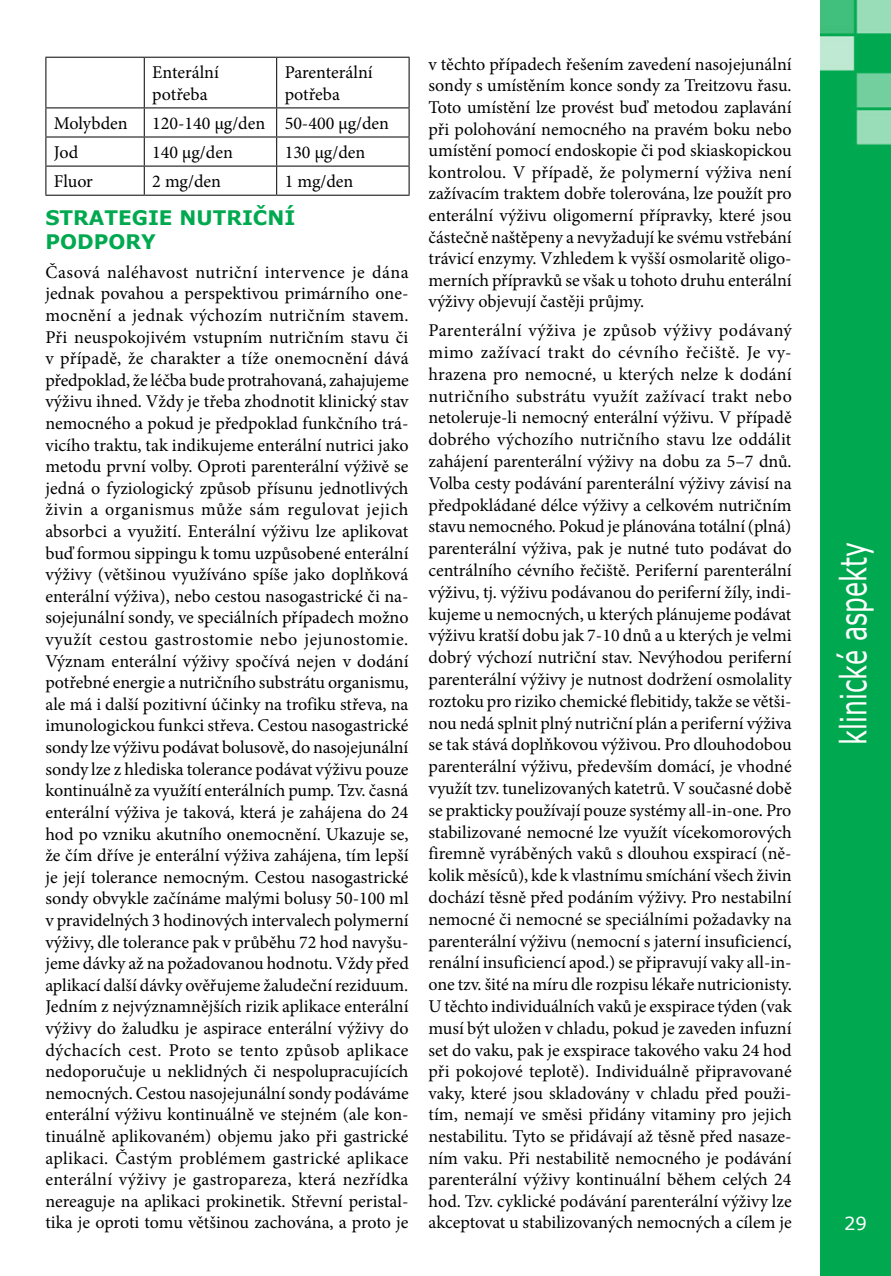
<style>
.page{position:relative;width:891px;height:1276px;background:#fff}
.page>*{position:absolute;margin:0;border:0;box-sizing:border-box;transform-origin:0 0}
.t1{font:36px "Verdana";color:#fff;scale:.7 1}
.t2{font:700 20px/24px "Verdana";color:#00a94f}
.t3{font:18px/21.6px "Minion Pro";color:#000;text-align:justify}
.t4{font:18px "Verdana";color:#fff}
</style>
<div class="page">
<div style="left:820px;top:0;width:70px;height:1276px;background:#00a94f"></div>
<hr style="left:45px;top:57px;width:99px;height:1px;background:#000">
<hr style="left:45px;top:58px;width:1px;height:49px;background:#000">
<hr style="left:144px;top:57px;width:132px;height:1px;background:#000">
<hr style="left:144px;top:58px;width:1px;height:49px;background:#000">
<hr style="left:276px;top:57px;width:133px;height:1px;background:#000">
<hr style="left:276px;top:58px;width:1px;height:49px;background:#000">
<hr style="left:408px;top:58px;width:1px;height:49px;background:#000">
<hr style="left:45px;top:107px;width:99px;height:1px;background:#000">
<hr style="left:144px;top:107px;width:132px;height:1px;background:#000">
<hr style="left:276px;top:107px;width:133px;height:1px;background:#000">
<hr style="left:45px;top:136px;width:99px;height:1px;background:#000">
<hr style="left:144px;top:136px;width:132px;height:1px;background:#000">
<hr style="left:276px;top:136px;width:133px;height:1px;background:#000">
<hr style="left:45px;top:166px;width:99px;height:1px;background:#000">
<svg style="left:45px;top:108px;width:1px;height:87px"></svg>
<hr style="left:144px;top:166px;width:132px;height:1px;background:#000">
<svg style="left:144px;top:108px;width:1px;height:87px"></svg>
<hr style="left:276px;top:166px;width:133px;height:1px;background:#000">
<svg style="left:276px;top:108px;width:1px;height:87px"></svg>
<svg style="left:408px;top:108px;width:1px;height:87px"></svg>
<hr style="left:45px;top:195px;width:99px;height:1px;background:#000">
<hr style="left:144px;top:195px;width:132px;height:1px;background:#000">
<hr style="left:276px;top:195px;width:133px;height:1px;background:#000">
<p class="t3" style="left:152px;top:62px;width:68px">Enterální potřeba</p>
<p class="t3" style="left:284px;top:62px;width:90px">Parenterální potřeba</p>
<p class="t3" style="left:54px;top:113px;width:75px">Molybden</p>
<p class="t3" style="left:152px;top:113px;width:238px">120-140 µg/den 50-400 µg/den</p>
<p class="t3" style="left:54px;top:142px;width:26px">Jod</p>
<p class="t3" style="left:152px;top:142px;width:82px">140 µg/den</p>
<p class="t3" style="left:284px;top:142px;width:82px">130 µg/den</p>
<p class="t3" style="left:54px;top:171px;width:41px">Fluor</p>
<p class="t3" style="left:152px;top:171px;width:70px">2 mg/den</p>
<p class="t3" style="left:284px;top:171px;width:70px">1 mg/den</p>
<p class="t2" style="left:45px;top:205px;width:251px">STRATEGIE NUTRIČN Í<br>PODPORY</p>
<p class="t3" style="left:45px;top:261px;width:365px">Časová naléhavost nutriční intervence je dána jednak povahou a perspektivou primárního one&shy;mocnění a jednak výchozím nutričním stavem.<br>Při neuspokojivém vstupním nutričním stavu či v případě, že charakter a tíže onemocnění dává předpoklad, že léčba bude protrahovaná, zahajujeme výživu ihned. Vždy je třeba zhodnotit klinický stav nemocného a pokud je předpoklad funkčního trá&shy;vicího traktu, tak indikujeme enterální nutrici jako metodu první volby. Oproti parenterální výživě se jedná o fyziologický způsob přísunu jednotlivých živin a organismus může sám regulovat jejich absorbci a využití. Enterální výživu lze aplikovat buď formou sippingu k tomu uzpůsobené enterální výživy (většinou využíváno spíše jako doplňková enterální výživa), nebo cestou nasogastrické či na&shy;sojejunální sondy, ve speciálních případech možno využít cestou gastrostomie nebo jejunostomie.<br>Význam enterální výživy spočívá nejen v dodání potřebné energie a nutričního substrátu organismu, ale má i další pozitivní účinky na trofiku střeva, na imunologickou funkci střeva. Cestou nasogastrické sondy lze výživu podávat bolusově, do nasojejunální sondy lze z hlediska tolerance podávat výživu pouze kontinuálně za využítí enterálních pump. Tzv. časná enterální výživa je taková, která je zahájena do 24 hod po vzniku akutního onemocnění. Ukazuje se, že čím dříve je enterální výživa zahájena, tím lepší je její tolerance nemocným. Cestou nasogastrické sondy obvykle začínáme malými bolusy 50-100 ml v pravidelných 3 hodinových intervalech polymerní výživy, dle tolerance pak v průběhu 72 hod navyšu&shy;jeme dávky až na požadovanou hodnotu. Vždy před aplikací další dávky ověřujeme žaludeční reziduum.<br>Jedním z nejvýznamnějších rizik aplikace enterální výživy do žaludku je aspirace enterální výživy do dýchacích cest. Proto se tento způsob aplikace nedoporučuje u neklidných či nespolupracujících nemocných. Cestou nasojejunální sondy podáváme enterální výživu kontinuálně ve stejném (ale kon&shy;tinuálně aplikovaném) objemu jako při gastrické aplikaci. Častým problémem gastrické aplikace enterální výživy je gastropareza, která nezřídka nereaguje na aplikaci prokinetik. Střevní peristal&shy;tika je oproti tomu většinou zachována, a proto je</p>
<p class="t3" style="left:428px;top:53px;width:364px">v těchto případech řešením zavedení nasojejunální sondy s umístěním konce sondy za Treitzovu řasu.<br>Toto umístění lze provést buď metodou zaplavání při polohování nemocného na pravém boku nebo umístění pomocí endoskopie či pod skiaskopickou kontrolou. V případě, že polymerní výživa není zažívacím traktem dobře tolerována, lze použít pro enterální výživu oligomerní přípravky, které jsou částečně naštěpeny a nevyžadují ke svému vstřebání trávicí enzymy. Vzhledem k vyšší osmolaritě oligo&shy;merních přípravků se však u tohoto druhu enterální výživy objevují častěji průjmy.</p>
<p class="t3" style="left:428px;top:319px;width:365px">Parenterální výživa je způsob výživy podávaný mimo zažívací trakt do cévního řečiště. Je vy&shy;hrazena pro nemocné, u kterých nelze k dodání nutričního substrátu využít zažívací trakt nebo netoleruje-li nemocný enterální výživu. V případě dobrého výchozího nutričního stavu lze oddálit zahájení parenterální výživy na dobu za 5–7 dnů.<br>Volba cesty podávání parenterální výživy závisí na předpokládané délce výživy a celkovém nutričním stavu nemocného. Pokud je plánována totální (plná) parenterální výživa, pak je nutné tuto podávat do centrálního cévního řečiště. Periferní parenterální výživu, tj. výživu podávanou do periferní žíly, indi&shy;kujeme u nemocných, u kterých plánujeme podávat výživu kratší dobu jak 7-10 dnů a u kterých je velmi dobrý výchozí nutriční stav. Nevýhodou periferní parenterální výživy je nutnost dodržení osmolality roztoku pro riziko chemické flebitidy, takže se větši&shy;nou nedá splnit plný nutriční plán a periferní výživa se tak stává doplňkovou výživou. Pro dlouhodobou parenterální výživu, především domácí, je vhodné využít tzv. tunelizovaných katetrů. V současné době se prakticky používají pouze systémy all-in-one. Pro stabilizované nemocné lze využít vícekomorových firemně vyráběných vaků s dlouhou exspirací (ně&shy;kolik měsíců), kde k vlastnímu smíchání všech živin dochází těsně před podáním výživy. Pro nestabilní nemocné či nemocné se speciálními požadavky na parenterální výživu (nemocní s jaterní insuficiencí, renální insuficiencí apod.) se připravují vaky all-in&shy;one tzv. šité na míru dle rozpisu lékaře nutricionisty.<br>U těchto individuálních vaků je exspirace týden (vak musí být uložen v chladu, pokud je zaveden infuzní set do vaku, pak je exspirace takového vaku 24 hod při pokojové teplotě). Individuálně připravované vaky, které jsou skladovány v chladu před použi&shy;tím, nemají ve směsi přidány vitaminy pro jejich nestabilitu. Tyto se přidávají až těsně před nasaze&shy;ním vaku. Při nestabilitě nemocného je podávání parenterální výživy kontinuální během celých 24 hod. Tzv. cyklické podávání parenterální výživy lze akceptovat u stabilizovaných nemocných a cílem je</p>
<h1 class="t1" style="left:830px;top:745px;width:290px;rotate:-90deg">klinické aspekty</h1>
<p class="t4" style="left:843px;top:1211px;width:24px">29</p>
</div>
